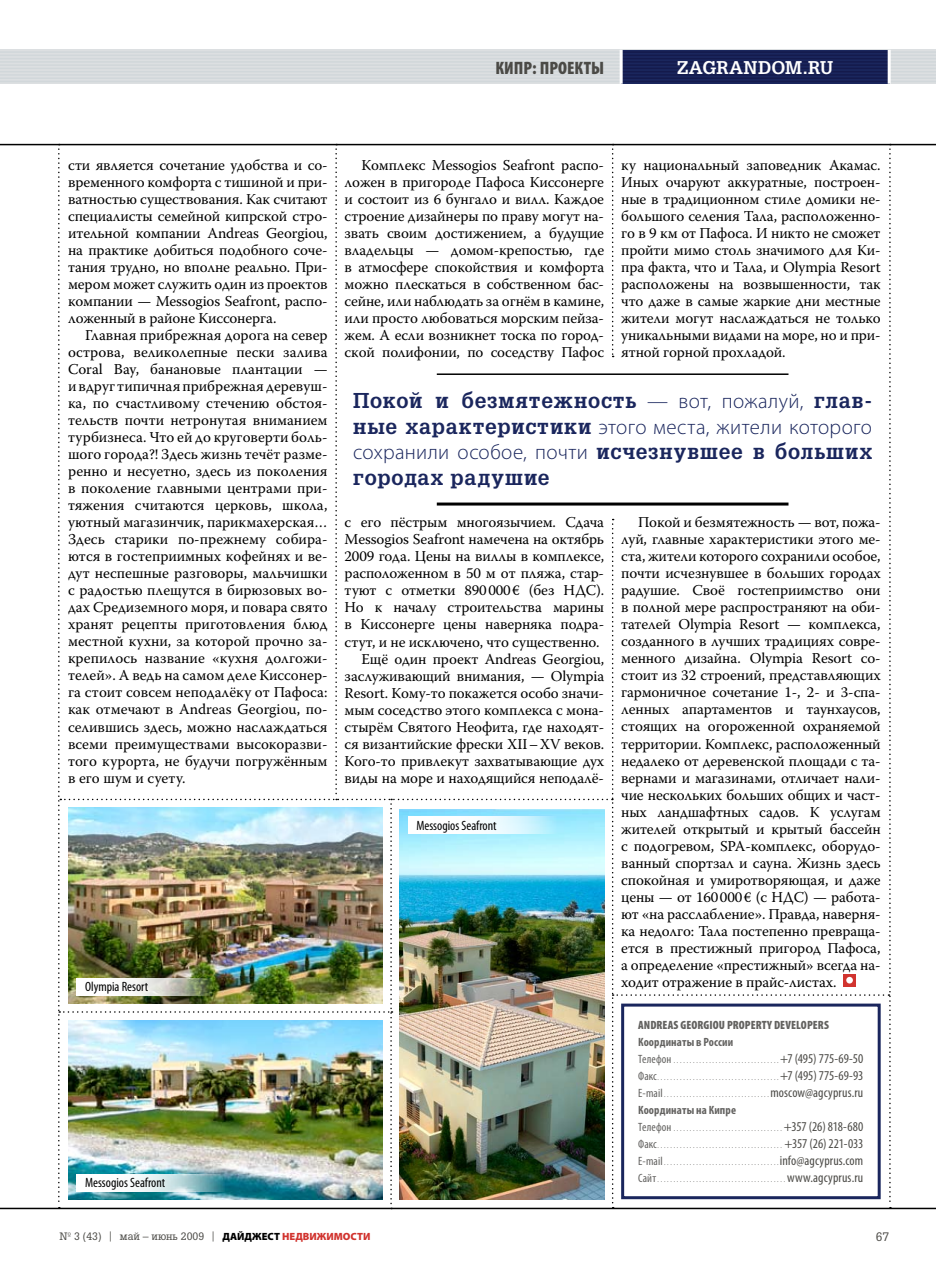
<style>
.page{position:relative;width:936px;height:1263px;background:#fff}
.page>*{position:absolute;margin:0;border:0;box-sizing:border-box;transform-origin:0 0}
.t1{font:300 21px/25.5px "Myriad Pro";letter-spacing:.02em;color:#1a265d}
.t2{font:700 21px "AG Gloria C";letter-spacing:.04em;color:#1a265d}
.t3{font:700 18px "AG Gloria C";color:#fff}
.t4{font:900 condensed 18px "Myriad Pro";color:#4b4a46}
.t5{font:15px/17px "Warnock Pro";letter-spacing:-.01em;color:#000;text-align:justify}
.t6{font:condensed 13.5px "Myriad Pro";color:#000}
.t7{font:700 condensed 12px "Myriad Pro";letter-spacing:.01em;color:#636260}
.t8{font:900 condensed 12px "Myriad Pro";letter-spacing:.01em;color:#636260}
.t9{font:12px "AG Gloria C";color:#4b4a46}
.t10{font:10.5px "AG Gloria C";color:#4b4a46}
.t11{font:condensed 7.5px "Myriad Pro";color:#636260}
.s1{font-family:"Myriad Pro";font-weight:300}
.s2{font-family:"AG Gloria C";font-weight:700}
.s3{font-size:12px}
.s4{font-size:13.5px;color:#4b4a46}
.s5{font-family:"Warnock Pro"}
.s6{font-family:"Myriad Pro";font-weight:900;color:#000}
.s7{font-family:"Myriad Pro";font-weight:900;color:#d1342f}
</style>
<div class="page">
<div style="left:0;top:50px;width:935px;height:34px;background:#dcdfe1"></div>
<hr style="left:0;top:51px;width:935px;height:2px;background:#d1d7da">
<hr style="left:0;top:55px;width:935px;height:1px;background:#d1d7da">
<hr style="left:0;top:58px;width:935px;height:1px;background:#d1d7da">
<hr style="left:0;top:61px;width:935px;height:2px;background:#d1d7da">
<hr style="left:0;top:64px;width:935px;height:2px;background:#d1d7da">
<hr style="left:0;top:68px;width:935px;height:1px;background:#d1d7da">
<hr style="left:0;top:71px;width:935px;height:1px;background:#d1d7da">
<hr style="left:0;top:74px;width:935px;height:2px;background:#d1d7da">
<hr style="left:0;top:77px;width:935px;height:2px;background:#d1d7da">
<hr style="left:0;top:81px;width:935px;height:1px;background:#d1d7da">
<div style="left:621px;top:50px;width:268px;height:34px;background:#1a265d"></div>
<hr style="left:0;top:144px;width:935px;height:1px;background:#000">
<hr style="left:621px;top:51px;width:268px;height:2px;background:#141a4c">
<hr style="left:621px;top:55px;width:268px;height:1px;background:#141a4c">
<hr style="left:621px;top:58px;width:268px;height:1px;background:#141a4c">
<hr style="left:621px;top:61px;width:268px;height:2px;background:#141a4c">
<hr style="left:621px;top:64px;width:268px;height:2px;background:#141a4c">
<hr style="left:621px;top:68px;width:268px;height:1px;background:#141a4c">
<hr style="left:621px;top:71px;width:268px;height:1px;background:#141a4c">
<hr style="left:621px;top:74px;width:268px;height:2px;background:#141a4c">
<hr style="left:621px;top:77px;width:268px;height:2px;background:#141a4c">
<hr style="left:621px;top:81px;width:268px;height:1px;background:#141a4c">
<hr style="left:619px;top:50px;width:3px;height:34px;background:#fff">
<hr style="left:887px;top:50px;width:3px;height:34px;background:#fff">
<hr style="left:0;top:1208px;width:935px;height:1px;background:#000">
<img style="left:58px;top:145px;width:832px;height:1063px">
<svg style="left:77px;top:978px;width:135px;height:17px"></svg>
<svg style="left:77px;top:1174px;width:148px;height:17px"></svg>
<svg style="left:408px;top:816px;width:148px;height:17px"></svg>
<p class="t4" style="left:495px;top:56px;width:110px">КИПР: ПРОЕКТЫ</p>
<p class="t3" style="left:677px;top:57px;width:158px">ZAGRANDOM.RU</p>
<p class="t5" style="left:68px;top:156px;width:261px">сти является сочетание удобства и со&shy;временного комфорта с тишиной и при&shy;ватностью существования. Как считают специалисты семейной кипрской стро&shy;ительной компании Andreas Georgiou, на практике добиться подобного соче&shy;тания трудно, но вполне реально. При&shy;мером может служить один из проектов компании — Messogios Seafront, распо&shy;ложенный в районе Киссонерга.</p>
<p class="t5" style="left:68px;top:327px;width:261px;text-indent:17px">Главная прибрежная дорога на север острова, великолепные пески залива Coral Bay, банановые плантации — и вдруг типичная прибрежная деревуш&shy;ка, по счастливому стечению обстоя&shy;тельств почти нетронутая вниманием турбизнеса. Что ей до круговерти боль&shy;шого города?! Здесь жизнь течёт разме&shy;ренно и несуетно, здесь из поколения в поколение главными центрами при&shy;тяжения считаются церковь, школа, уютный магазинчик, парикмахерская… Здесь старики по-прежнему собира&shy;ются в гостеприимных кофейнях и ве&shy;дут неспешные разговоры, мальчишки с радостью плещутся в бирюзовых во&shy;дах Средиземного моря, и повара свято хранят рецепты приготовления блюд местной кухни, за которой прочно за&shy;крепилось название «кухня долгожи&shy;телей». А ведь на самом деле Киссонер&shy;га стоит совсем неподалёку от Пафоса: как отмечают в Andreas Georgiou, по&shy;селившись здесь, можно наслаждаться всеми преимуществами высокоразви&shy;того курорта, не будучи погружённым в его шум и суету.</p>
<p class="t6" style="left:85px;top:978px;width:65px">Olympia Resort</p>
<p class="t6" style="left:85px;top:1174px;width:82px">Messogios Seafront</p>
<p class="t5" style="left:344px;top:157px;width:261px;text-indent:17px">Комплекс Messogios Seafront распо&shy;ложен в пригороде Пафоса Киссонерге и состоит из 6 бунгало и вилл. Каждое строение дизайнеры по праву могут на&shy;звать своим достижением, а будущие владельцы — домом-крепостью, где в атмосфере спокойствия и комфорта можно плескаться в собственном бас&shy;сейне, или наблюдать за огнём в камине, или просто любоваться морским пейза&shy;жем. А если возникнет тоска по город&shy;ской полифонии, по соседству Пафос</p>
<p class="t5" style="left:621px;top:156px;width:261px">ку национальный заповедник Акамас.<br>Иных очаруют аккуратные, построен&shy;ные в традиционном стиле домики не&shy;большого селения Тала, расположенно&shy;го в 9 км от Пафоса. И никто не сможет пройти мимо столь значимого для Ки&shy;пра факта, что и Тала, и Olympia Resort расположены на возвышенности, так что даже в самые жаркие дни местные жители могут наслаждаться не только уникальными видами на море, но и при&shy;ятной горной прохладой.</p>
<h1 class="t2" style="left:353px;top:388px;width:520px">Покой и безмятежность <span class="s1">— вот, пожалуй,</span> глав-</h1>
<h1 class="t1" style="left:353px;top:414px;width:520px"><span class="s2">ные характеристики</span> этого места, жители которого сохранили особое, почти <span class="s2">исчезнувшее в больших</span></h1>
<h1 class="t2" style="left:353px;top:465px;width:198px">городах радушие</h1>
<p class="t5" style="left:344px;top:514px;width:261px;text-align:right">с его пёстрым многоязычием. Сдача Messogios Seafront намечена на октябрь 2009 года. Цены на виллы в комплексе, расположенном в 50 м от пляжа, стар&shy;туют с отметки 890000€ (без НДС).<br>Но к началу строительства марины в Киссонерге цены наверняка подра&shy;стут, и не исключено, что существенно.<br>Ещё один проект Andreas Georgiou, заслуживающий внимания, — Olympia Resort. Кому-то покажется особо значи&shy;мым соседство этого комплекса с мона&shy;стырём Святого Неофита, где находят&shy;ся византийские фрески XII–XV веков.<br>Кого-то привлекут захватывающие дух виды на море и находящийся неподалё-</p>
<p class="t6" style="left:416px;top:817px;width:82px">Messogios Seafront</p>
<p class="t5" style="left:621px;top:514px;width:261px;text-indent:17px">Покой и безмятежность — вот, пожа&shy;луй, главные характеристики этого ме&shy;ста, жители которого сохранили особое, почти исчезнувшее в больших городах радушие. Своё гостеприимство они в полной мере распространяют на оби&shy;тателей Olympia Resort — комплекса, созданного в лучших традициях совре&shy;менного дизайна. Olympia Resort со&shy;стоит из 32 строений, представляющих гармоничное сочетание 1-, 2- и 3-спа&shy;ленных апартаментов и таунхаусов, стоящих на огороженной охраняемой территории. Комплекс, расположенный недалеко от деревенской площади с та&shy;вернами и магазинами, отличает нали&shy;чие нескольких больших общих и част&shy;ных ландшафтных садов. К услугам жителей открытый и крытый бассейн с подогревом, SPA-комплекс, оборудо&shy;ванный спортзал и сауна. Жизнь здесь спокойная и умиротворяющая, и даже цены — от 160000€ (с НДС) — работа&shy;ют «на расслабление». Правда, наверня&shy;ка недолго: Тала постепенно превраща&shy;ется в престижный пригород Пафоса, а определение «престижный» всегда на&shy;ходит отражение в прайс-листах.</p>
<p class="t8" style="left:638px;top:1017px;width:192px">ANDREAS GEORGIOU PROPERTY DEVELOPERS</p>
<p class="t7" style="left:638px;top:1034px;width:97px">Координаты в России</p>
<p class="t11" style="left:638px;top:1056px;width:227px"><span class="s3">Телефон</span> . . . . . . . . . . . . . . . . . . . . . . . . . . . . . . . . <span class="s4">+7 (495) 775-69-50</span></p>
<p class="t11" style="left:638px;top:1073px;width:227px"><span class="s3">Факс</span> . . . . . . . . . . . . . . . . . . . . . . . . . . . . . . . . . . . . . <span class="s4">+7 (495) 775-69-93</span></p>
<p class="t11" style="left:638px;top:1090px;width:226px"><span class="s3">E-mail</span> . . . . . . . . . . . . . . . . . . . . . . . . . . . . . . . . <span class="s4">moscow@agcyprus.ru</span></p>
<p class="t7" style="left:638px;top:1103px;width:99px">Координаты на Кипре</p>
<p class="t11" style="left:638px;top:1124px;width:227px"><span class="s3">Телефон</span> . . . . . . . . . . . . . . . . . . . . . . . . . . . . . . . . . . <span class="s4">+357 (26)818-680</span></p>
<p class="t11" style="left:638px;top:1141px;width:227px"><span class="s3">Факс</span> . . . . . . . . . . . . . . . . . . . . . . . . . . . . . . . . . . . . . . . <span class="s4">+357 (26) 221-033</span></p>
<p class="t11" style="left:638px;top:1158px;width:227px"><span class="s3">E-mail</span> . . . . . . . . . . . . . . . . . . . . . . . . . . . . . . . . . . . <span class="s4">info@agcyprus.com</span></p>
<p class="t11" style="left:638px;top:1175px;width:226px"><span class="s3">Сайт</span> . . . . . . . . . . . . . . . . . . . . . . . . . . . . . . . . . . . . . . . . <span class="s4">www.agcyprus.ru</span></p>
<p class="t10" style="left:60px;top:1230px;width:312px">№ 3 (43) <span class="s5">|</span> май – июнь 2009 <span class="s5">|</span> <span class="s6">ДАЙДЖЕСТ</span> <span class="s7">НЕДВИЖИМОСТИ</span></p>
<p class="t9" style="left:875px;top:1229px;width:15px">67</p>
</div>
